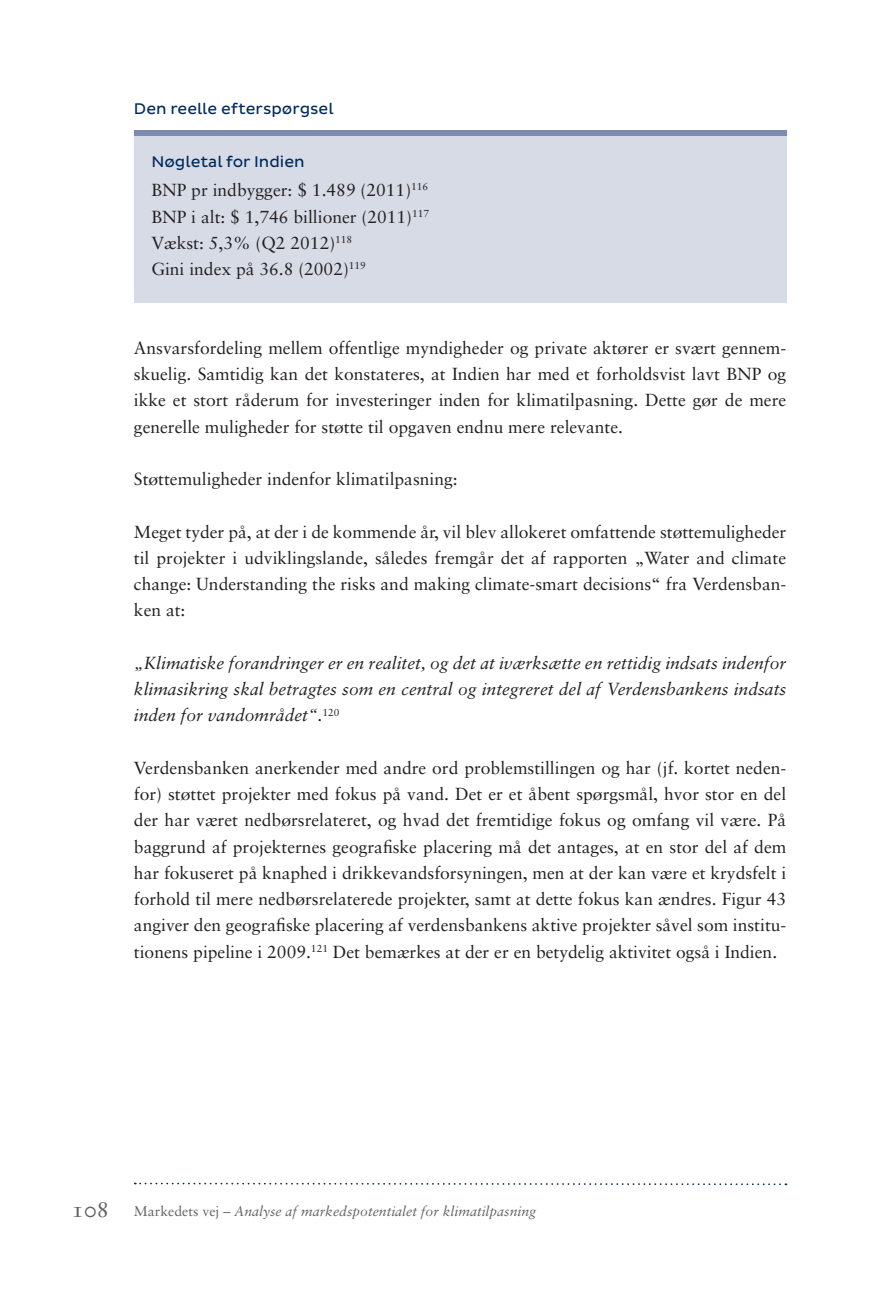
<style>
.page{position:relative;width:893px;height:1290px;background:#fff}
.page>*{position:absolute;margin:0;border:0;box-sizing:border-box;transform-origin:0 0}
.Boks{font:17.5px/26.2px "Sabon";color:#231f20;text-align:justify}
.t1{font:italic 17.5px/26.2px "Sabon";color:#231f20;text-align:justify}
.Heading_4{font:15.75px "Pluto Sans";color:#002a5b}
.t2{font:italic 14px "Sabon";color:#636366}
.s1{font-family:"Sabon Roman SC";font-style:normal;font-size:22.75px}
.s2{font-style:normal}
</style>
<div class="page">
<svg style="left:135px;top:1182px;width:651px;height:4px"></svg>
<div style="left:134px;top:132px;width:652px;height:171px;background:#d6dbe6"></div>
<div style="left:134px;top:130px;width:652px;height:5px;background:#7d8cae"></div>
<p class="Heading_4" style="left:134px;top:100px;width:201px">Den reelle efterspørgsel</p>
<p class="Heading_4" style="left:151px;top:152px;width:155px">Nøgletal for Indien</p>
<p class="Boks" style="left:151px;top:177px;width:278px">BNP pr indbygger: $ 1.489 (2011)<sup>116</sup></p>
<p class="Boks" style="left:151px;top:203px;width:279px">BNP i alt: $ 1,746 billioner (2011)<sup>117</sup></p>
<p class="Boks" style="left:151px;top:229px;width:202px">Vækst: 5,3% (Q2 2012)<sup>118</sup></p>
<p class="Boks" style="left:151px;top:256px;width:216px">Gini index på 36.8 (2002)<sup>119</sup></p>
<p class="Boks" style="left:134px;top:334px;width:654px">Ansvarsfordeling mellem offentlige myndigheder og private aktører er svært gennem&shy;skuelig. Samtidig kan det konstateres, at Indien har med et forholdsvist lavt BNP og ikke et stort råderum for investeringer inden for klimatilpasning. Dette gør de mere generelle muligheder for støtte til opgaven endnu mere relevante.</p>
<p class="Boks" style="left:134px;top:466px;width:325px">Støttemuligheder indenfor klimatilpasning:</p>
<p class="Boks" style="left:134px;top:518px;width:654px">Meget tyder på, at der i de kommende år, vil blev allokeret omfattende støttemuligheder til projekter i udviklingslande, således fremgår det af rapporten „Water and climate change: Understanding the risks and making climate-smart decisions“ fra Verdensban&shy;ken at:</p>
<p class="t1" style="left:134px;top:649px;width:654px">„Klimatiske forandringer er en realitet, og det at iværksætte en rettidig indsats indenfor klimasikring skal betragtes som en central og integreret del af Verdensbankens indsats inden for vandområdet“.<sup>120</sup></p>
<p class="Boks" style="left:134px;top:754px;width:654px">Verdensbanken anerkender med andre ord problemstillingen og har (jf. kortet neden&shy;for) støttet projekter med fokus på vand. Det er et åbent spørgsmål, hvor stor en del der har været nedbørsrelateret, og hvad det fremtidige fokus og omfang vil være. På baggrund af projekternes geografiske placering må det antages, at en stor del af dem har fokuseret på knaphed i drikkevandsforsyningen, men at der kan være et krydsfelt i forhold til mere nedbørsrelaterede projekter, samt at dette fokus kan ændres. Figur 43 angiver den geografiske placering af verdensbankens aktive projekter såvel som institu&shy;tionens pipeline i 2009.<sup>121</sup> Det bemærkes at der er en betydelig aktivitet også i Indien.</p>
<p class="t2" style="left:72px;top:1203px;width:466px"><span class="s1">108</span> <span class="s2">Markedets vej</span> – Analyse af markedspotentialet for klimatilpasning</p>
</div>
